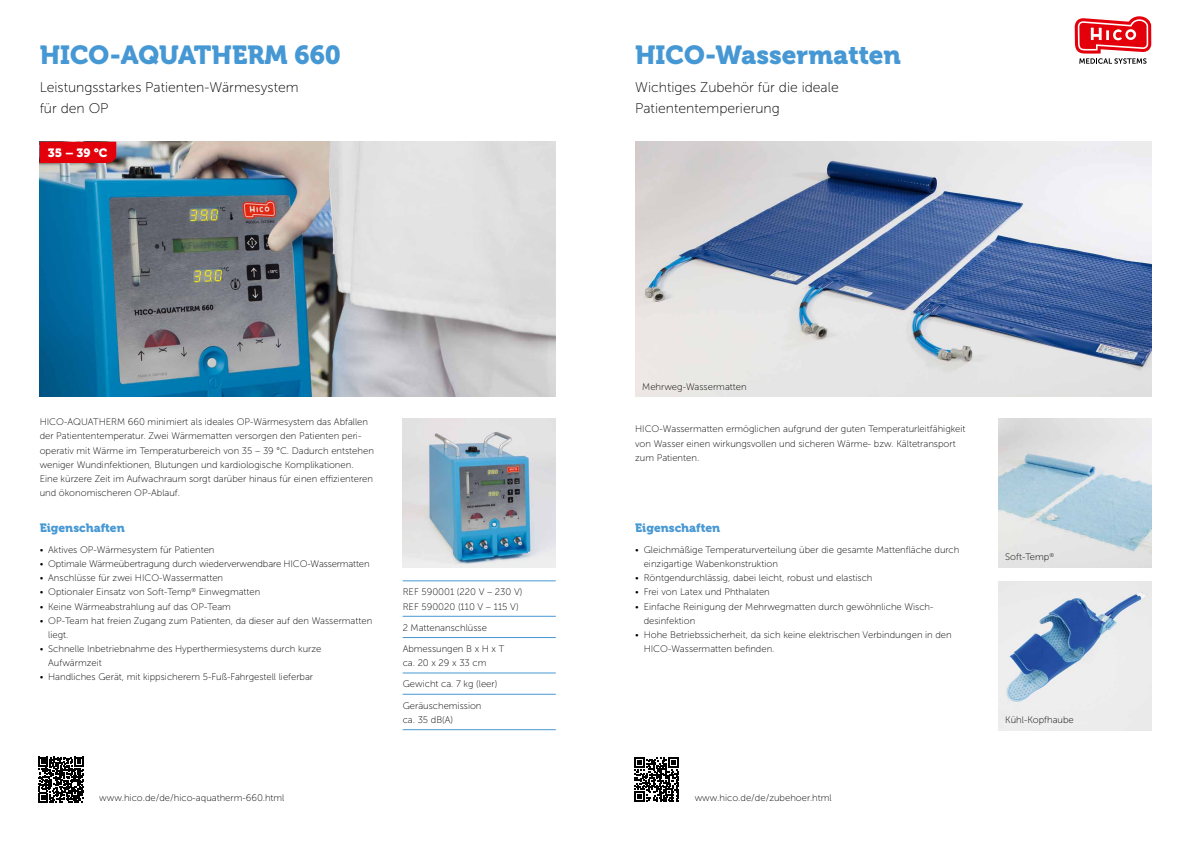
<style>
.page{position:relative;width:1191px;height:842px;background:#fff}
.page>*{position:absolute;margin:0;border:0;box-sizing:border-box;transform-origin:0 0}
.t1{font:26px "Museo 900";color:#4698d4}
.t2{font:14px/21.3px "Museo Sans 100";color:#000}
.t3{font:12px "Museo 900";color:#4698d4}
.t4{font:12px "Museo 900";color:#fff}
.t5{font:9.5px/14.2px "Museo Sans 100";color:#000}
</style>
<div class="page">
<img style="left:40px;top:142px;width:516px;height:255px">
<img style="left:403px;top:418px;width:153px;height:149px">
<div style="left:40px;top:142px;width:76px;height:21px;background:#e3000b"></div>
<hr style="left:403px;top:580px;width:153px;height:1px;background:#4698d4">
<hr style="left:403px;top:616px;width:153px;height:1px;background:#4698d4">
<hr style="left:403px;top:637px;width:153px;height:1px;background:#4698d4">
<hr style="left:403px;top:673px;width:153px;height:1px;background:#4698d4">
<hr style="left:403px;top:694px;width:153px;height:1px;background:#4698d4">
<hr style="left:403px;top:729px;width:153px;height:1px;background:#4698d4">
<svg style="left:38px;top:757px;width:46px;height:45px"></svg>
<img style="left:635px;top:142px;width:516px;height:255px">
<img style="left:998px;top:418px;width:153px;height:149px">
<img style="left:998px;top:581px;width:153px;height:149px">
<svg style="left:634px;top:757px;width:45px;height:45px"></svg>
<svg style="left:1074px;top:16px;width:77px;height:48px"></svg>
<h1 class="t1" style="left:40px;top:40px;width:303px">HICO-AQUATHERM 660</h1>
<h2 class="t2" style="left:40px;top:77px;width:260px">Leistungsstarkes Patienten-Wärmesystem für den OP</h2>
<p class="t4" style="left:48px;top:146px;width:61px">35 – 39 °C</p>
<p class="t5" style="left:40px;top:415px;width:336px">HICO-AQUATHERM 660 minimiert als ideales OP-Wärmesystem das Abfallen der Patiententemperatur. Zwei Wärmematten versorgen den Patienten peri&shy;operativ mit Wärme im Temperaturbereich von 35 – 39 °C. Dadurch entstehen weniger Wundinfektionen, Blutungen und kardiologische Komplikationen.<br>Eine kürzere Zeit im Aufwachraum sorgt darüber hinaus für einen effizienteren und ökonomischeren OP-Ablauf.</p>
<p class="t3" style="left:40px;top:520px;width:87px">Eigenschaften</p>
<p class="t5" style="left:40px;top:543px;width:176px">• Aktives OP-Wärmesystem für Patienten</p>
<p class="t5" style="left:40px;top:557px;width:331px">• Optimale Wärmeübertragung durch wiederverwendbare HICO-Wassermatten</p>
<p class="t5" style="left:40px;top:571px;width:185px">• Anschlüsse für zwei HICO-Wassermatten</p>
<p class="t5" style="left:40px;top:585px;width:222px">• Optionaler Einsatz von Soft-Temp<sup>®</sup> Einwegmatten</p>
<p class="t5" style="left:40px;top:599px;width:193px">• Keine Wärmeabstrahlung auf das OP-Team</p>
<p class="t5" style="left:48px;top:613px;width:325px;text-indent:-9px">• OP-Team hat freien Zugang zum Patienten, da dieser auf den Wassermatten liegt.</p>
<p class="t5" style="left:48px;top:642px;width:275px;text-indent:-9px">• Schnelle Inbetriebnahme des Hyperthermiesystems durch kurze<br>Aufwärmzeit</p>
<p class="t5" style="left:40px;top:670px;width:275px">• Handliches Gerät, mit kippsicherem 5-Fuß-Fahrgestell lieferbar</p>
<p class="t5" style="left:99px;top:791px;width:187px">www.hico.de/de/hico-aquatherm-660.html</p>
<p class="t5" style="left:403px;top:585px;width:121px">REF 590001 (220 V – 230 V)<br>REF 590020 (110 V – 115 V)</p>
<p class="t5" style="left:403px;top:620px;width:86px">2 Mattenanschlüsse</p>
<p class="t5" style="left:403px;top:642px;width:103px">Abmessungen B x H x T ca. 20 x 29 x 33 cm</p>
<p class="t5" style="left:403px;top:677px;width:96px">Gewicht ca. 7 kg (leer)</p>
<p class="t5" style="left:403px;top:698px;width:80px">Geräuschemission ca. 35 dB(A)</p>
<h1 class="t1" style="left:635px;top:40px;width:267px">HICO-Wassermatten</h1>
<h2 class="t2" style="left:635px;top:77px;width:205px">Wichtiges Zubehör für die ideale<br>Patiententemperierung</h2>
<p class="t5" style="left:642px;top:380px;width:106px">Mehrweg-Wassermatten</p>
<p class="t5" style="left:635px;top:422px;width:332px">HICO-Wassermatten ermöglichen aufgrund der guten Temperaturleitfähigkeit von Wasser einen wirkungsvollen und sicheren Wärme- bzw. Kältetransport zum Patienten.</p>
<p class="t3" style="left:635px;top:520px;width:87px">Eigenschaften</p>
<p class="t5" style="left:643px;top:543px;width:317px;text-indent:-9px">• Gleichmäßige Temperaturverteilung über die gesamte Mattenfläche durch einzigartige Wabenkonstruktion</p>
<p class="t5" style="left:635px;top:571px;width:239px">• Röntgendurchlässig, dabei leicht, robust und elastisch</p>
<p class="t5" style="left:635px;top:585px;width:136px">• Frei von Latex und Phthalaten</p>
<p class="t5" style="left:643px;top:599px;width:291px;text-indent:-9px">• Einfache Reinigung der Mehrwegmatten durch gewöhnliche Wisch&shy;desinfektion</p>
<p class="t5" style="left:643px;top:628px;width:309px;text-indent:-9px">• Hohe Betriebssicherheit, da sich keine elektrischen Verbindungen in den<br>HICO-Wassermatten befinden.</p>
<p class="t5" style="left:694px;top:791px;width:138px">www.hico.de/de/zubehoer.html</p>
<p class="t5" style="left:1005px;top:550px;width:50px">Soft-Temp<sup>®</sup></p>
<p class="t5" style="left:1005px;top:713px;width:70px">Kühl-Kopfhaube</p>
</div>
